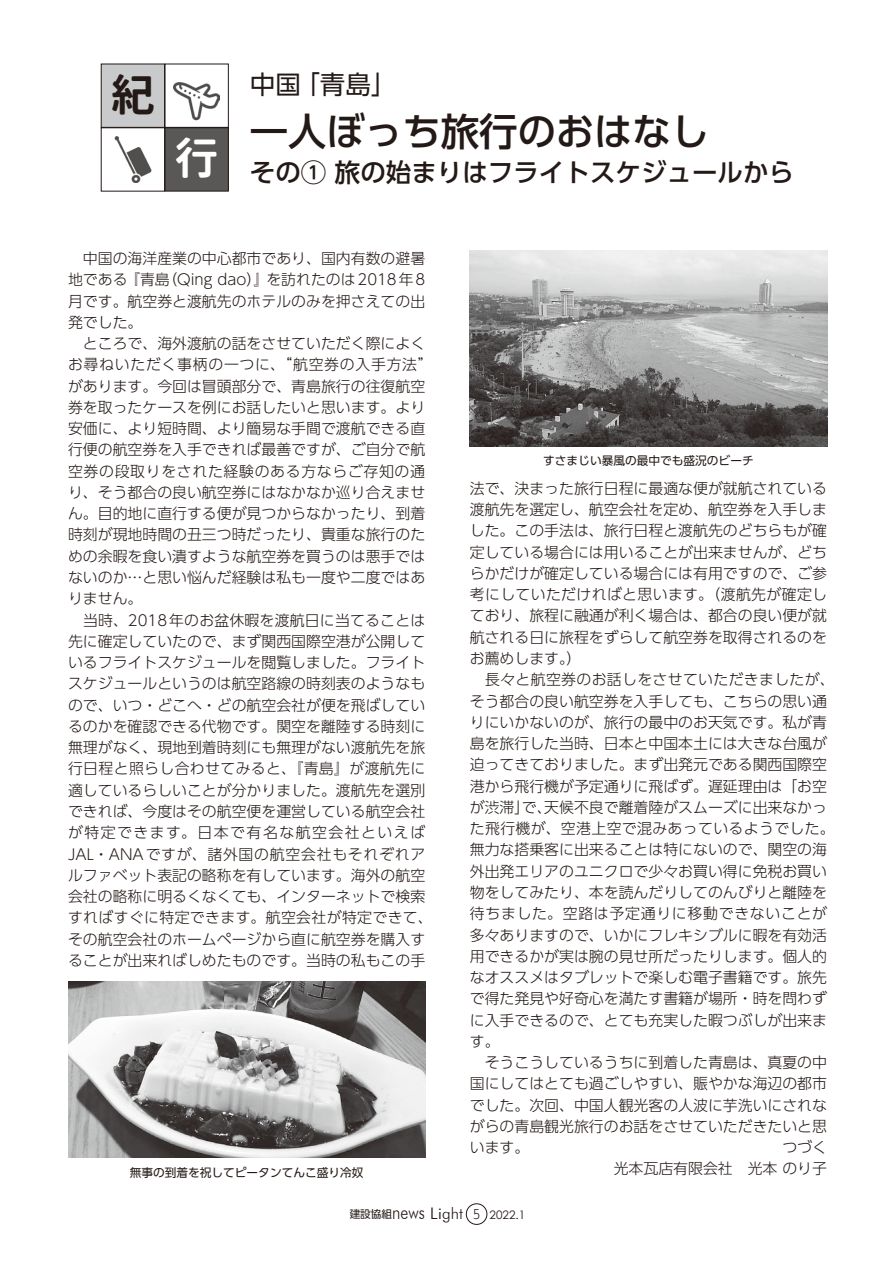
<style>
.page{position:relative;width:893px;height:1263px;background:#fff}
.page>*{position:absolute;margin:0;border:0;box-sizing:border-box;transform-origin:0 0}
.t1{font:43.65px "Yasashisa Plus Gothic B";color:#231916}
.t2{font:43.65px "Yasashisa Plus Gothic B";color:#fff}
.t3{font:500 38.25px "UD Shin Go Pro";color:#231916}
.t4{font:500 25.5px "UD Shin Go Pro";color:#231916}
.t5{font:25.5px "UD Shin Go Pro";color:#231916}
.t6{font:300 14.85px/21.3px "UD Shin Go Pro";color:#231916}
.t7{font:11.7px "UD Shin Go Pro";color:#231916}
.t8{font:11.7px "Century Gothic";color:#231916}
.s1{font-family:"UD Shin Go Pro";font-size:10.65px}
.s2{font-family:"Futura BT";font-weight:300;font-size:19.2px}
.s3{font-family:"Futura BT";font-weight:300;font-size:15.9px}
.s4{font-family:"UD Shin Go Pro";font-weight:300;font-size:12.75px}
</style>
<div class="page">
<div style="left:466px;top:1203px;width:21px;height:22px;border:1px solid #231916;border-radius:50%"></div>
<div style="left:101px;top:64px;width:64px;height:63px;background:#c9cacb"></div>
<div style="left:101px;top:64px;width:64px;height:64px;border:1px solid #231916"></div>
<div style="left:165px;top:128px;width:63px;height:63px;background:#595857"></div>
<div style="left:165px;top:128px;width:64px;height:63px;border:1px solid #231916"></div>
<img style="left:114px;top:136px;width:38px;height:47px">
<img style="left:174px;top:82px;width:46px;height:39px">
<div style="left:165px;top:64px;width:64px;height:64px;border:1px solid #231916"></div>
<img style="left:68px;top:981px;width:357px;height:177px">
<img style="left:470px;top:251px;width:357px;height:195px">
<h1 class="t1" style="left:111px;top:63px;width:45px">紀</h1>
<h1 class="t2" style="left:175px;top:127px;width:45px">行</h1>
<h3 class="t5" style="left:250px;top:64px;width:148px">中国「青島」</h3>
<h2 class="t3" style="left:250px;top:101px;width:461px">一人ぼっち旅行のおはなし</h2>
<h3 class="t4" style="left:250px;top:152px;width:546px">その① 旅の始まりはフライトスケジュールから</h3>
<p class="t6" style="left:68px;top:247px;width:366px">　中国の海洋産業の中心都市であり、国内有数の避暑地である『青島（Qing dao）』を訪れたのは2018年8月です。航空券と渡航先のホテルのみを押さえての出発でした。<br>　ところで、海外渡航の話をさせていただく際によくお尋ねいただく事柄の一つに、“航空券の入手方法”があります。今回は冒頭部分で、青島旅行の往復航空券を取ったケースを例にお話したいと思います。より安価に、より短時間、より簡易な手間で渡航できる直行便の航空券を入手できれば最善ですが、ご自分で航空券の段取りをされた経験のある方ならご存知の通り、そう都合の良い航空券にはなかなか巡り合えません。目的地に直行する便が見つからなかったり、到着時刻が現地時間の丑三つ時だったり、貴重な旅行のための余暇を食い潰すような航空券を買うのは悪手ではないのか…と思い悩んだ経験は私も一度や二度ではありません。<br>　当時、2018年のお盆休暇を渡航日に当てることは先に確定していたので、まず関西国際空港が公開しているフライトスケジュールを閲覧しました。フライトスケジュールというのは航空路線の時刻表のようなもので、いつ・どこへ・どの航空会社が便を飛ばしているのかを確認できる代物です。関空を離陸する時刻に無理がなく、現地到着時刻にも無理がない渡航先を旅行日程と照らし合わせてみると、『青島』が渡航先に適しているらしいことが分かりました。渡航先を選別できれば、今度はその航空便を運営している航空会社が特定できます。日本で有名な航空会社といえば<br>JAL・ANAですが、諸外国の航空会社もそれぞれアルファベット表記の略称を有しています。海外の航空会社の略称に明るくなくても、インターネットで検索すればすぐに特定できます。航空会社が特定できて、その航空会社のホームページから直に航空券を購入することが出来ればしめたものです。当時の私もこの手</p>
<p class="t7" style="left:130px;top:1162px;width:235px">無事の到着を祝してピータンてんこ盛り冷奴</p>
<p class="t7" style="left:543px;top:451px;width:212px">すさまじい暴風の最中でも盛況のビーチ</p>
<p class="t6" style="left:470px;top:477px;width:366px">法で、決まった旅行日程に最適な便が就航されている渡航先を選定し、航空会社を定め、航空券を入手しました。この手法は、旅行日程と渡航先のどちらもが確定している場合には用いることが出来ませんが、どちらかだけが確定している場合には有用ですので、ご参考にしていただければと思います。（渡航先が確定しており、旅程に融通が利く場合は、都合の良い便が就航される日に旅程をずらして航空券を取得されるのをお薦めします。）<br>　長々と航空券のお話しをさせていただきましたが、そう都合の良い航空券を入手しても、こちらの思い通りにいかないのが、旅行の最中のお天気です。私が青島を旅行した当時、日本と中国本土には大きな台風が迫ってきておりました。まず出発元である関西国際空港から飛行機が予定通りに飛ばず。遅延理由は「お空が渋滞」で、天候不良で離着陸がスムーズに出来なかった飛行機が、空港上空で混みあっているようでした。無力な搭乗客に出来ることは特にないので、関空の海外出発エリアのユニクロで少々お買い得に免税お買い物をしてみたり、本を読んだりしてのんびりと離陸を待ちました。空路は予定通りに移動できないことが多々ありますので、いかにフレキシブルに暇を有効活用できるかが実は腕の見せ所だったりします。個人的なオススメはタブレットで楽しむ電子書籍です。旅先で得た発見や好奇心を満たす書籍が場所・時を問わずに入手できるので、とても充実した暇つぶしが出来ます。<br>　そうこうしているうちに到着した青島は、真夏の中国にしてはとても過ごしやすい、賑やかな海辺の都市でした。次回、中国人観光客の人波に芋洗いにされながらの青島観光旅行のお話をさせていただきたいと思います。</p>
<p class="t6" style="left:614px;top:1136px;width:215px;text-align:right">つづく<br>光本瓦店有限会社　光本のり子</p>
<p class="t8" style="left:350px;top:1206px;width:177px"><span class="s1">建設協組</span><span class="s2">news</span> <span class="s3">Light</span> <span class="s4">5</span> 2022.1</p>
</div>
